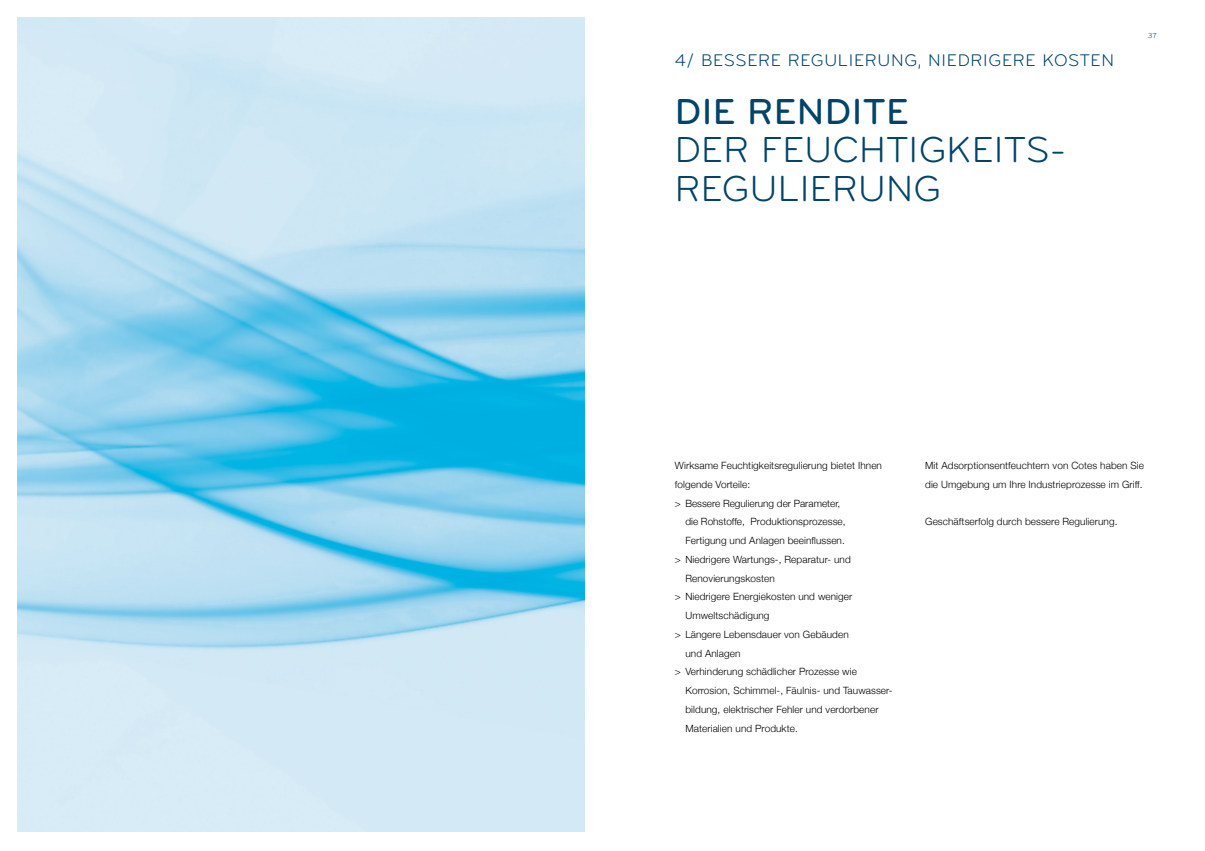
<style>
.page{position:relative;width:1205px;height:851px;background:#fff}
.page>*{position:absolute;margin:0;border:0;box-sizing:border-box;transform-origin:0 0}
.t1{font:37.5px/38.8px "Bryant Regular Alternate";letter-spacing:.01em;color:#00446a}
.t2{font:37.5px "Bryant Medium Alternate";letter-spacing:.01em;color:#00446a}
.t3{font:17.5px "Bryant Regular Alternate";letter-spacing:.04em;color:#00446a}
.t4{font:300 10px/18.8px "Helvetica Neue";letter-spacing:.01em;color:#000}
.t5{font:7.5px "Bryant Regular Alternate";color:#00446a}
</style>
<div class="page">
<img style="left:18px;top:18px;width:567px;height:813px">
<h2 class="t3" style="left:675px;top:50px;width:441px">4/ BESSERE REGULIERUNG, NIEDRIGERE KOSTEN</h2>
<h1 class="t2" style="left:675px;top:88px;width:236px">DIE RENDITE</h1>
<h1 class="t1" style="left:675px;top:131px;width:393px">DER FEUCHTIGKEITS-<br>REGULIERUNG</h1>
<p class="t5" style="left:1148px;top:31px;width:10px">37</p>
<p class="t4" style="left:675px;top:455px;width:209px">Wirksame Feuchtigkeitsregulierung bietet Ihnen</p>
<p class="t4" style="left:675px;top:474px;width:77px">folgende Vorteile:</p>
<p class="t4" style="left:675px;top:493px;width:167px">&gt; Bessere Regulierung der Parameter,</p>
<p class="t4" style="left:685px;top:511px;width:162px">die Rohstoffe, Produktionsprozesse,</p>
<p class="t4" style="left:685px;top:530px;width:161px">Fertigung und Anlagen beeinflussen.</p>
<p class="t4" style="left:675px;top:549px;width:178px">&gt; Niedrigere Wartungs-, Reparatur- und</p>
<p class="t4" style="left:685px;top:568px;width:91px">Renovierungskosten</p>
<p class="t4" style="left:675px;top:586px;width:179px">&gt; Niedrigere Energiekosten und weniger</p>
<p class="t4" style="left:685px;top:605px;width:86px">Umweltschädigung</p>
<p class="t4" style="left:675px;top:624px;width:175px">&gt; Längere Lebensdauer von Gebäuden</p>
<p class="t4" style="left:685px;top:643px;width:57px">und Anlagen</p>
<p class="t4" style="left:675px;top:661px;width:184px">&gt; Verhinderung schädlicher Prozesse wie</p>
<p class="t4" style="left:685px;top:680px;width:209px">Korrosion, Schimmel-, Fäulnis- und Tauwasser-</p>
<p class="t4" style="left:685px;top:699px;width:195px">bildung, elektrischer Fehler und verdorbener</p>
<p class="t4" style="left:685px;top:718px;width:114px">Materialien und Produkte.</p>
<p class="t4" style="left:925px;top:455px;width:220px">Mit Adsorptionsentfeuchtern von Cotes haben Sie die Umgebung um Ihre Industrieprozesse im Griff.</p>
<p class="t4" style="left:925px;top:511px;width:194px">Geschäftserfolg durch bessere Regulierung.</p>
</div>
